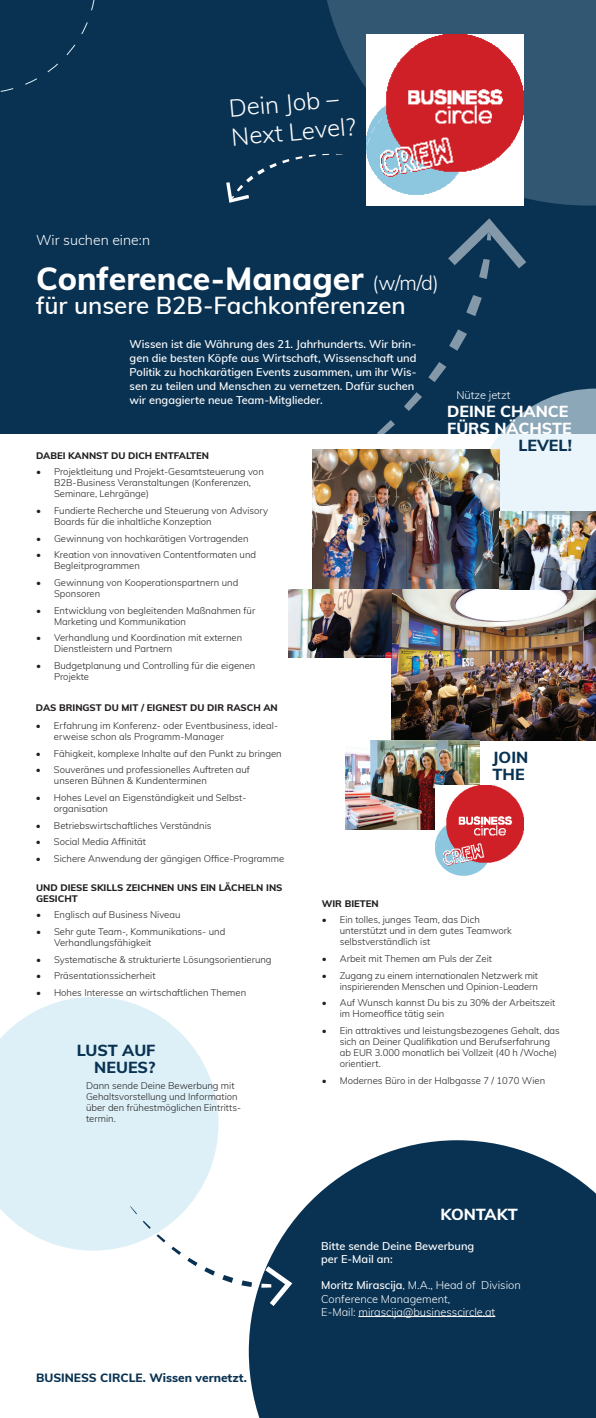
<style>
.page{position:relative;width:596px;height:1418px;background:#fff}
.page>*{position:absolute;margin:0;border:0;box-sizing:border-box;transform-origin:0 0}
.t1{font:800 32px "Muli";color:#fff}
.t2{font:600 24px "Muli";color:#fff}
.t3{font:300 24px/28.8px "Muli";color:#fff}
.t4{font:800 16px/17px "Muli";color:#fff}
.t5{font:800 16px/17px "Muli";color:#093252}
.t6{font:300 14px "Muli";color:#fff}
.t7{font:800 12px "Muli";color:#093252}
.t8{font:600 11px/14px "Muli";color:#fff}
.t9{font:300 11px/13.2px "Muli";color:#fff}
.t10{font:300 9.5px/11px "Muli";color:#231f20}
.t11{font:800 9.5px "Muli";color:#231f20}
.s1{font-weight:300;font-size:20px}
.s2{font-weight:600}
</style>
<div class="page">
<div style="left:0;top:0;width:595px;height:433px;background:#093252"></div>
<svg style="left:322px;top:0;width:273px;height:205px;fill:#325772"></svg>
<svg style="left:470px;top:388px;width:125px;height:123px"></svg>
<svg style="left:0;top:997px;width:218px;height:253px;fill:#ddf0f7"></svg>
<svg style="left:249px;top:1140px;width:346px;height:277px;background:#284c67"></svg>
<img style="left:366px;top:35px;width:157px;height:170px">
<svg style="left:308px;top:154px;width:7px;height:3px"></svg>
<svg style="left:295px;top:156px;width:7px;height:3px"></svg>
<svg style="left:282px;top:159px;width:7px;height:4px"></svg>
<svg style="left:226px;top:163px;width:50px;height:40px"></svg>
<svg style="left:376px;top:420px;width:19px;height:14px"></svg>
<svg style="left:404px;top:392px;width:18px;height:19px"></svg>
<svg style="left:428px;top:362px;width:18px;height:20px"></svg>
<svg style="left:449px;top:329px;width:17px;height:22px"></svg>
<svg style="left:466px;top:295px;width:15px;height:21px"></svg>
<svg style="left:448px;top:218px;width:78px;height:61px"></svg>
<svg style="left:0;top:0;width:95px;height:92px"></svg>
<svg style="left:130px;top:1206px;width:7px;height:8px"></svg>
<svg style="left:143px;top:1220px;width:8px;height:8px"></svg>
<svg style="left:156px;top:1234px;width:9px;height:8px"></svg>
<svg style="left:171px;top:1246px;width:10px;height:8px"></svg>
<svg style="left:187px;top:1258px;width:10px;height:7px"></svg>
<svg style="left:204px;top:1267px;width:11px;height:8px"></svg>
<svg style="left:222px;top:1275px;width:11px;height:7px"></svg>
<svg style="left:241px;top:1280px;width:11px;height:6px"></svg>
<svg style="left:261px;top:1266px;width:31px;height:39px"></svg>
<hr style="left:358px;top:1316px;width:137px;height:1px;background:#fff">
<img style="left:313px;top:449px;width:186px;height:140px">
<img style="left:391px;top:589px;width:204px;height:151px">
<img style="left:499px;top:511px;width:96px;height:78px">
<img style="left:288px;top:589px;width:103px;height:68px">
<img style="left:345px;top:740px;width:134px;height:90px">
<img style="left:435px;top:785px;width:88px;height:91px">
<h2 class="t3" style="left:227px;top:93px;width:126px;rotate:-5deg">Dein Job –<br>Next Level?</h2>
<h3 class="t6" style="left:36px;top:230px;width:115px">Wir suchen eine:n</h3>
<h1 class="t1" style="left:36px;top:254px;width:404px">CONFERENCE-MANAGER <span class="s1">(w/m/d)</span></h1>
<h2 class="t2" style="left:36px;top:287px;width:371px">für unsere B2B-Fachkonferenzen</h2>
<p class="t8" style="left:129px;top:336px;width:288px">Wissen ist die Währung des 21. Jahrhunderts. Wir brin&shy;gen die besten Köpfe aus Wirtschaft, Wissenschaft und Politik zu hochkarätigen Events zusammen, um ihr Wis&shy;sen zu teilen und Menschen zu vernetzen. Dafür suchen wir engagierte neue Team-Mitglieder.</p>
<p class="t11" style="left:36px;top:448px;width:47px">DABEI KANNST</p>
<p class="t11" style="left:111px;top:448px;width:24px">DU DICH</p>
<p class="t11" style="left:155px;top:448px;width:7px">ENTFALTEN</p>
<p class="t10" style="left:54px;top:466px;width:211px;text-indent:-18px">• Projektleitung und Projekt-Gesamtsteuerung von<br>B2B-Business Veranstaltungen (Konferenzen,<br>Seminare, Lehrgänge)</p>
<p class="t10" style="left:54px;top:504px;width:215px;text-indent:-18px">• Fundierte Recherche und Steuerung von Advisory<br>Boards für die inhaltliche Konzeption</p>
<p class="t10" style="left:36px;top:532px;width:214px">• Gewinnung von hochkarätigen Vortragenden</p>
<p class="t10" style="left:54px;top:549px;width:203px;text-indent:-18px">• Kreation von innovativen Contentformaten und<br>Begleitprogrammen</p>
<p class="t10" style="left:54px;top:576px;width:186px;text-indent:-18px">• Gewinnung von Kooperationspartnern und<br>Sponsoren</p>
<p class="t10" style="left:54px;top:604px;width:203px;text-indent:-18px">• Entwicklung von begleitenden Maßnahmen für<br>Marketing und Kommunikation</p>
<p class="t10" style="left:54px;top:632px;width:189px;text-indent:-18px">• Verhandlung und Koordination mit externen<br>Dienstleistern und Partnern</p>
<p class="t10" style="left:54px;top:659px;width:203px;text-indent:-18px">• Budgetplanung und Controlling für die eigenen<br>Projekte</p>
<p class="t11" style="left:36px;top:700px;width:134px">DAS BRINGST DU MIT / EIGNEST</p>
<p class="t11" style="left:190px;top:700px;width:24px">DU DIR</p>
<p class="t11" style="left:227px;top:700px;width:8px">RASCH</p>
<p class="t11" style="left:263px;top:700px;width:8px">AN</p>
<p class="t10" style="left:54px;top:719px;width:225px;text-indent:-18px">• Erfahrung im Konferenz- oder Eventbusiness, ideal&shy;erweise schon als Programm-Manager</p>
<p class="t10" style="left:36px;top:747px;width:247px">• Fähigkeit, komplexe Inhalte auf den Punkt zu bringen</p>
<p class="t10" style="left:54px;top:764px;width:197px;text-indent:-18px">• Souveränes und professionelles Auftreten auf unseren Bühnen &amp; Kundenterminen</p>
<p class="t10" style="left:54px;top:791px;width:194px;text-indent:-18px">• Hohes Level an Eigenständigkeit und Selbst&shy;organisation</p>
<p class="t10" style="left:36px;top:819px;width:177px">• Betriebswirtschaftliches Verständnis</p>
<p class="t10" style="left:36px;top:836px;width:112px">• Social Media Affinität</p>
<p class="t10" style="left:36px;top:852px;width:249px">• Sichere Anwendung der gängigen Office-Programme</p>
<p class="t9" style="left:456px;top:388px;width:56px">Nütze jetzt</p>
<h3 class="t4" style="left:447px;top:402px;width:126px">DEINE CHANCE<br>FÜRS NÄCHSTE</h3>
<h3 class="t5" style="left:518px;top:435px;width:55px">LEVEL!</h3>
<h3 class="t5" style="left:492px;top:748px;width:37px">JOIN<br>THE</h3>
<p class="t11" style="left:36px;top:880px;width:31px">UND DIESE</p>
<p class="t11" style="left:91px;top:880px;width:19px">SKILLS</p>
<p class="t11" style="left:126px;top:880px;width:13px">ZEICHNEN</p>
<p class="t11" style="left:177px;top:880px;width:30px">UNS EIN</p>
<p class="t11" style="left:219px;top:880px;width:8px">LÄCHELN</p>
<p class="t11" style="left:266px;top:880px;width:7px">INS</p>
<p class="t11" style="left:36px;top:891px;width:14px">GESICHT</p>
<p class="t10" style="left:36px;top:909px;width:146px">• Englisch auf Business Niveau</p>
<p class="t10" style="left:54px;top:925px;width:173px;text-indent:-18px">• Sehr gute Team-, Kommunikations- und<br>Verhandlungsfähigkeit</p>
<p class="t10" style="left:36px;top:953px;width:237px">• Systematische &amp; strukturierte Lösungsorientierung</p>
<p class="t10" style="left:36px;top:970px;width:121px">• Präsentationssicherheit</p>
<p class="t10" style="left:36px;top:986px;width:211px">• Hohes Interesse an wirtschaftlichen Themen</p>
<h3 class="t5" style="left:77px;top:1040px;width:80px;text-align:right">LUST AUF<br>NEUES?</h3>
<p class="t10" style="left:86px;top:1080px;width:156px">Dann sende Deine Bewerbung mit<br>Gehaltsvorstellung und Information über den frühestmöglichen Eintritts&shy;termin.</p>
<p class="t7" style="left:36px;top:1369px;width:212px">BUSINESS CIRCLE. WISSEN VERNETZT.</p>
<p class="t11" style="left:321px;top:896px;width:30px">WIR BIETEN</p>
<p class="t10" style="left:339px;top:913px;width:173px;text-indent:-18px">• Ein tolles, junges Team, das Dich unterstützt und in dem gutes Teamwork selbstverständlich ist</p>
<p class="t10" style="left:321px;top:952px;width:172px">• Arbeit mit Themen am Puls der Zeit</p>
<p class="t10" style="left:321px;top:969px;width:218px;text-align:right">• Zugang zu einem internationalen Netzwerk mit inspirierenden Menschen und Opinion-Leadern</p>
<p class="t10" style="left:339px;top:997px;width:217px;text-indent:-18px">• Auf Wunsch kannst Du bis zu 30% der Arbeitszeit im Homeoffice tätig sein</p>
<p class="t10" style="left:339px;top:1024px;width:221px;text-indent:-18px">• Ein attraktives und leistungsbezogenes Gehalt, das sich an Deiner Qualifikation und Berufserfahrung ab EUR 3.000 monatlich bei Vollzeit (40 h /Woche) orientiert.</p>
<p class="t10" style="left:321px;top:1074px;width:225px">• Modernes Büro in der Halbgasse 7 / 1070 Wien</p>
<h3 class="t4" style="left:440px;top:1204px;width:13px">KONTA</h3>
<h3 class="t4" style="left:496px;top:1204px;width:19px">KT</h3>
<p class="t8" style="left:321px;top:1238px;width:154px;line-height:13.2px">Bitte sende Deine Bewerbung per E-Mail an:</p>
<p class="t9" style="left:321px;top:1278px;width:201px"><span class="s2">Moritz Mirascija</span>, M.A., Head of Division<br>Conference Management,<br>E-Mail: mirascija@businesscircle.at</p>
</div>
